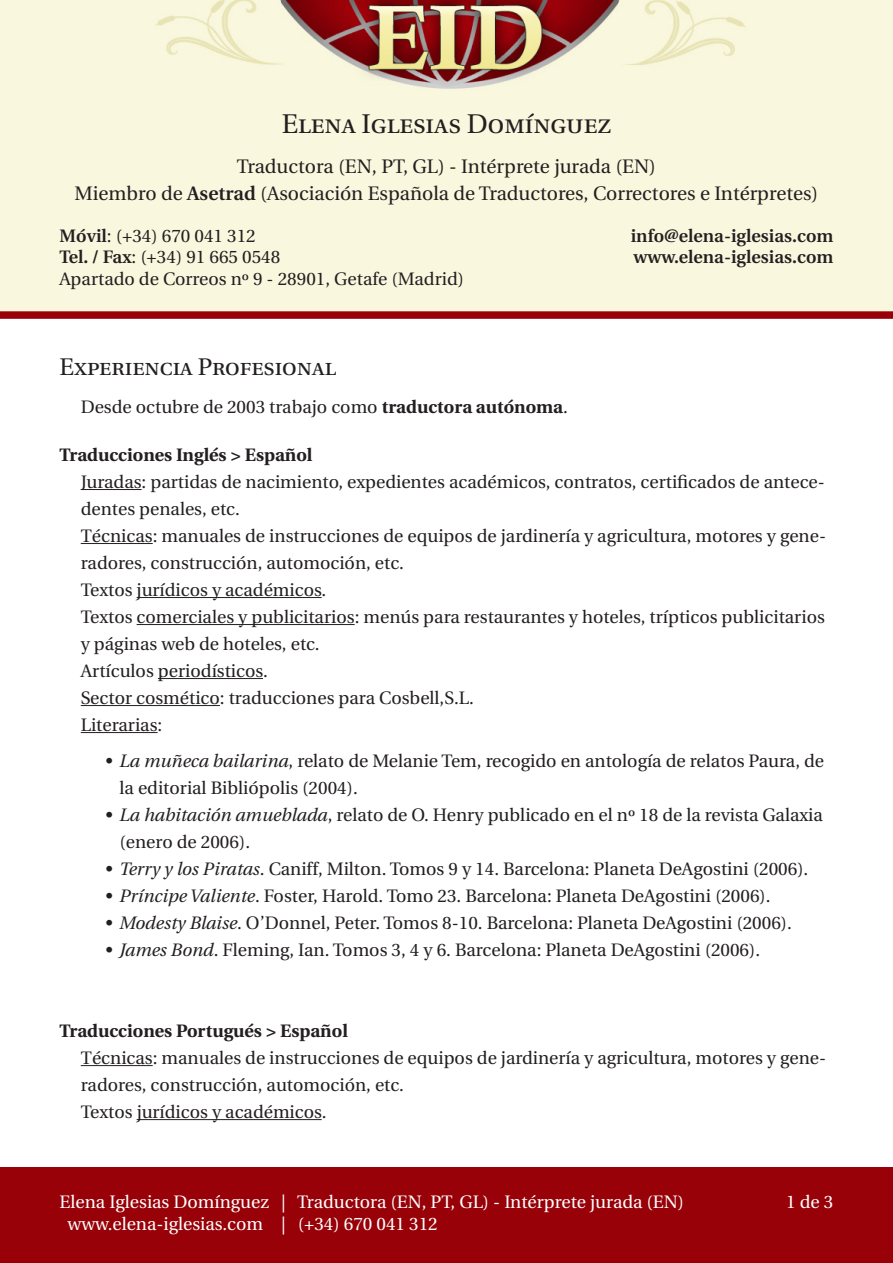
<style>
.page{position:relative;width:893px;height:1263px;background:#fff}
.page>*{position:absolute;margin:0;border:0;box-sizing:border-box;transform-origin:0 0}
.t1{font:27px "Utopia Regular SC";color:#231f20}
.t2{font:24px "Utopia Regular SC";color:#231f20}
.t3{font:19.5px/27px "Utopia";color:#231f20;text-align:center}
.t4{font:18px/27px "Utopia";color:#231f20}
.t5{font:18px/21.6px "Utopia";color:#fff}
.t6{font:700 18px "Utopia";color:#231f20}
.t7{font:600 18px/21.6px "Utopia";color:#231f20}
.s1{font-weight:600}
.s2{font-weight:700}
.s3{font-style:italic}
</style>
<div class="page">
<div style="left:0;top:0;width:893px;height:315px;background:#f9f7de"></div>
<img style="left:155px;top:0;width:591px;height:89px">
<div style="left:0;top:311px;width:893px;height:8px;background:#980108"></div>
<div style="left:0;top:1167px;width:893px;height:96px;background:#980108"></div>
<hr style="left:81px;top:489px;width:61px;height:1px;background:#231f20">
<hr style="left:81px;top:543px;width:72px;height:1px;background:#231f20">
<hr style="left:137px;top:597px;width:185px;height:1px;background:#231f20">
<hr style="left:137px;top:624px;width:218px;height:1px;background:#231f20">
<hr style="left:158px;top:678px;width:105px;height:1px;background:#231f20">
<hr style="left:81px;top:705px;width:139px;height:1px;background:#231f20">
<hr style="left:81px;top:732px;width:77px;height:1px;background:#231f20">
<hr style="left:81px;top:1065px;width:72px;height:1px;background:#231f20">
<hr style="left:137px;top:1119px;width:185px;height:1px;background:#231f20">
<h1 class="t1" style="left:282px;top:109px;width:331px">Elena Iglesias Domínguez</h1>
<p class="t3" style="left:74px;top:153px;width:745px">Traductora (EN, PT, GL) - Intérprete jurada (EN)<br>Miembro de <span class="s1">Asetrad</span> (Asociación Española de Traductores, Correctores e Intérpretes)</p>
<p class="t4" style="left:60px;top:225px;width:406px;line-height:21.6px"><span class="s1">Móvil</span>: (+34) 670 041 312<br><span class="s1">Tel. / Fax</span>: (+34) 91 665 0548<br>Apartado de Correos nº 9 - 28901, Getafe (Madrid)</p>
<p class="t7" style="left:631px;top:225px;width:204px">info@elena-iglesias.com www.elena-iglesias.com</p>
<h2 class="t2" style="left:60px;top:354px;width:278px">Experiencia Profesional</h2>
<p class="t4" style="left:81px;top:393px;width:489px">Desde octubre de 2003 trabajo como <span class="s2">traductora autónoma</span>.</p>
<p class="t6" style="left:60px;top:444px;width:254px">Traducciones Inglés &gt; Español</p>
<p class="t4" style="left:81px;top:468px;width:747px">Juradas: partidas de nacimiento, expedientes académicos, contratos, certificados de antece&shy;dentes penales, etc.<br>Técnicas: manuales de instrucciones de equipos de jardinería y agricultura, motores y gene&shy;radores, construcción, automoción, etc.<br>Textos jurídicos y académicos.<br>Textos comerciales y publicitarios: menús para restaurantes y hoteles, trípticos publicitarios y páginas web de hoteles, etc.<br>Artículos periodísticos.<br>Sector cosmético: traducciones para Cosbell,S.L.<br>Literarias:</p>
<p class="t4" style="left:120px;top:747px;width:706px;text-indent:-15px"><span class="s3">• La muñeca bailarina</span>, relato de Melanie Tem, recogido en antología de relatos Paura, de la editorial Bibliópolis (2004).</p>
<p class="t4" style="left:120px;top:801px;width:705px;text-indent:-15px"><span class="s3">• La habitación amueblada</span>, relato de O. Henry publicado en el nº 18 de la revista Galaxia (enero de 2006).</p>
<p class="t4" style="left:105px;top:855px;width:705px"><span class="s3">• Terry y los Piratas</span>. Caniff, Milton. Tomos 9 y 14. Barcelona: Planeta DeAgostini (2006).</p>
<p class="t4" style="left:105px;top:882px;width:668px"><span class="s3">• Príncipe Valiente</span>. Foster, Harold. Tomo 23. Barcelona: Planeta DeAgostini (2006).</p>
<p class="t4" style="left:105px;top:909px;width:689px"><span class="s3">• Modesty Blaise</span>. O’Donnel, Peter. Tomos 8-10. Barcelona: Planeta DeAgostini (2006).</p>
<p class="t4" style="left:105px;top:936px;width:657px"><span class="s3">• James Bond</span>. Fleming, Ian. Tomos 3, 4 y 6. Barcelona: Planeta DeAgostini (2006).</p>
<p class="t6" style="left:60px;top:1020px;width:290px">Traducciones Portugués &gt; Español</p>
<p class="t4" style="left:81px;top:1044px;width:747px">Técnicas: manuales de instrucciones de equipos de jardinería y agricultura, motores y gene&shy;radores, construcción, automoción, etc.<br>Textos jurídicos y académicos.</p>
<p class="t5" style="left:68px;top:1192px;width:618px;text-indent:-8px">Elena Iglesias Domínguez | Traductora (EN, PT, GL) - Intérprete jurada (EN) www.elena-iglesias.com | (+34) 670 041 312</p>
<p class="t5" style="left:786px;top:1192px;width:49px">1 de 3</p>
</div>
